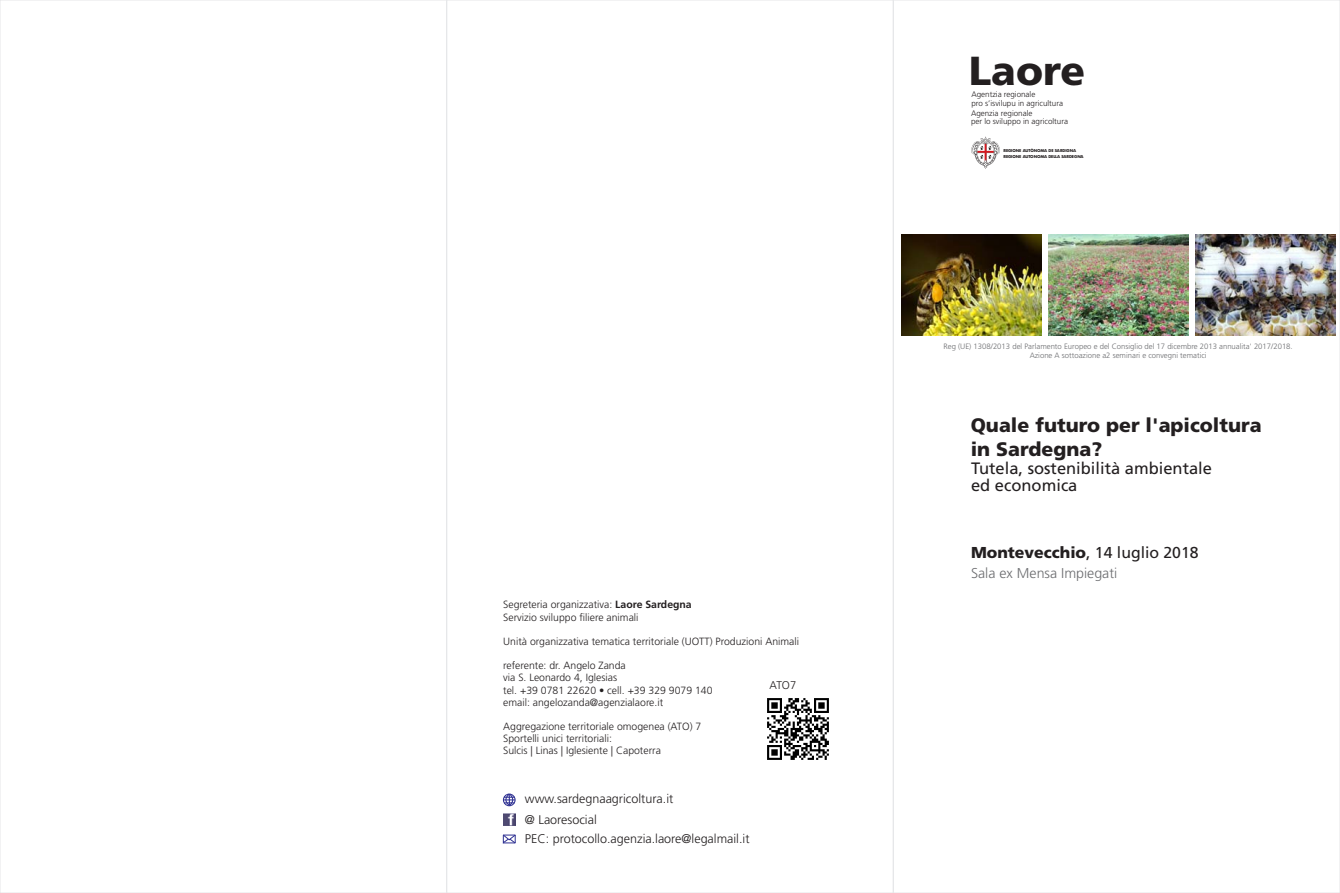
<style>
.page{position:relative;width:1340px;height:893px;background:#fff}
.page>*{position:absolute;margin:0;border:0;box-sizing:border-box;transform-origin:0 0}
.t1{font:900 40.5px "Frutiger LT Std";color:#231f20}
.t2{font:900 19.5px/23.5px "Frutiger LT Std";color:#231f20}
.t3{font:16.5px/16.5px "Frutiger LT Std";color:#231f20}
.t4{font:15.75px "Frutiger LT Std";color:#231f20}
.t5{font:300 14.25px "Frutiger LT Std";color:#6c6d70}
.t6{font:300 12.6px/21.1px "Frutiger LT Std";color:#231f20}
.t7{font:300 11.25px "Frutiger LT Std";color:#231f20}
.t8{font:300 10.5px/12.1px "Frutiger LT Std";color:#231f20}
.t9{font:300 7.95px/8.2px "Frutiger LT Std";color:#231f20}
.t10{font:300 7.8px/9px "Frutiger LT Std";color:#6c6d70;text-align:center}
.t11{font:700 3.9px/5.8px "Futura";color:#231f20}
.s1{font-weight:700}
.s2{font-weight:900}
</style>
<div class="page">
<svg style="left:971px;top:137px;width:29px;height:32px"></svg>
<svg style="left:503px;top:814px;width:12px;height:12px"></svg>
<svg style="left:502px;top:793px;width:14px;height:14px"></svg>
<svg style="left:502px;top:834px;width:14px;height:10px"></svg>
<img style="left:767px;top:698px;width:62px;height:62px">
<img style="left:901px;top:234px;width:140px;height:101px">
<img style="left:1048px;top:234px;width:140px;height:101px">
<img style="left:1195px;top:234px;width:140px;height:101px">
<p class="t8" style="left:503px;top:600px;width:190px">Segreteria organizzativa: <span class="s1">Laore Sardegna<br></span>Servizio sviluppo filiere animali</p>
<p class="t8" style="left:503px;top:636px;width:297px">Unità organizzativa tematica territoriale (UOTT) Produzioni Animali</p>
<p class="t8" style="left:503px;top:660px;width:211px">referente: dr. Angelo Zanda<br>via S. Leonardo 4, Iglesias<br>tel. +39 0781 22620 cell. +39 329 9079 140 email: angelozanda@agenzialaore.it</p>
<p class="t8" style="left:503px;top:721px;width:199px">Aggregazione territoriale omogenea (ATO) 7<br>Sportelli unici territoriali:<br>Sulcis | Linas | Iglesiente | Capoterra</p>
<p class="t7" style="left:769px;top:680px;width:28px">ATO7</p>
<p class="t8" style="left:599px;top:685px;width:7px">•</p>
<p class="t6" style="left:525px;top:789px;width:150px">www.sardegnaagricoltura.it @ Laoresocial</p>
<p class="t6" style="left:525px;top:829px;width:226px">PEC: protocollo.agenzia.laore@legalmail.it</p>
<h1 class="t1" style="left:968px;top:55px;width:118px">Laore</h1>
<p class="t9" style="left:971px;top:91px;width:93px">Agentzia regionale<br>pro s’isvilupu in agricultura</p>
<p class="t9" style="left:971px;top:110px;width:99px">Agenzia regionale<br>per lo sviluppo in agricoltura</p>
<p class="t11" style="left:1003px;top:148px;width:82px">REGIONE AUTÒNOMA DE SARDIGNA<br>REGIONE AUTONOMA DELLA SARDEGNA</p>
<p class="t10" style="left:943px;top:343px;width:351px">Reg (UE) 1308/2013 del Parlamento Europeo e del Consiglio del 17 dicembre 2013 annualita' 2017/2018.<br>Azione A sottoazione a2 seminari e convegni tematici</p>
<h2 class="t2" style="left:970px;top:416px;width:292px">Quale futuro per l'apicoltura in Sardegna?</h2>
<h3 class="t3" style="left:971px;top:462px;width:242px">Tutela, sostenibilità ambientale ed economica</h3>
<h3 class="t4" style="left:971px;top:546px;width:229px"><span class="s2">Montevecchio</span>, 14 luglio 2018</h3>
<h3 class="t5" style="left:971px;top:567px;width:148px">Sala ex Mensa Impiegati</h3>
</div>
